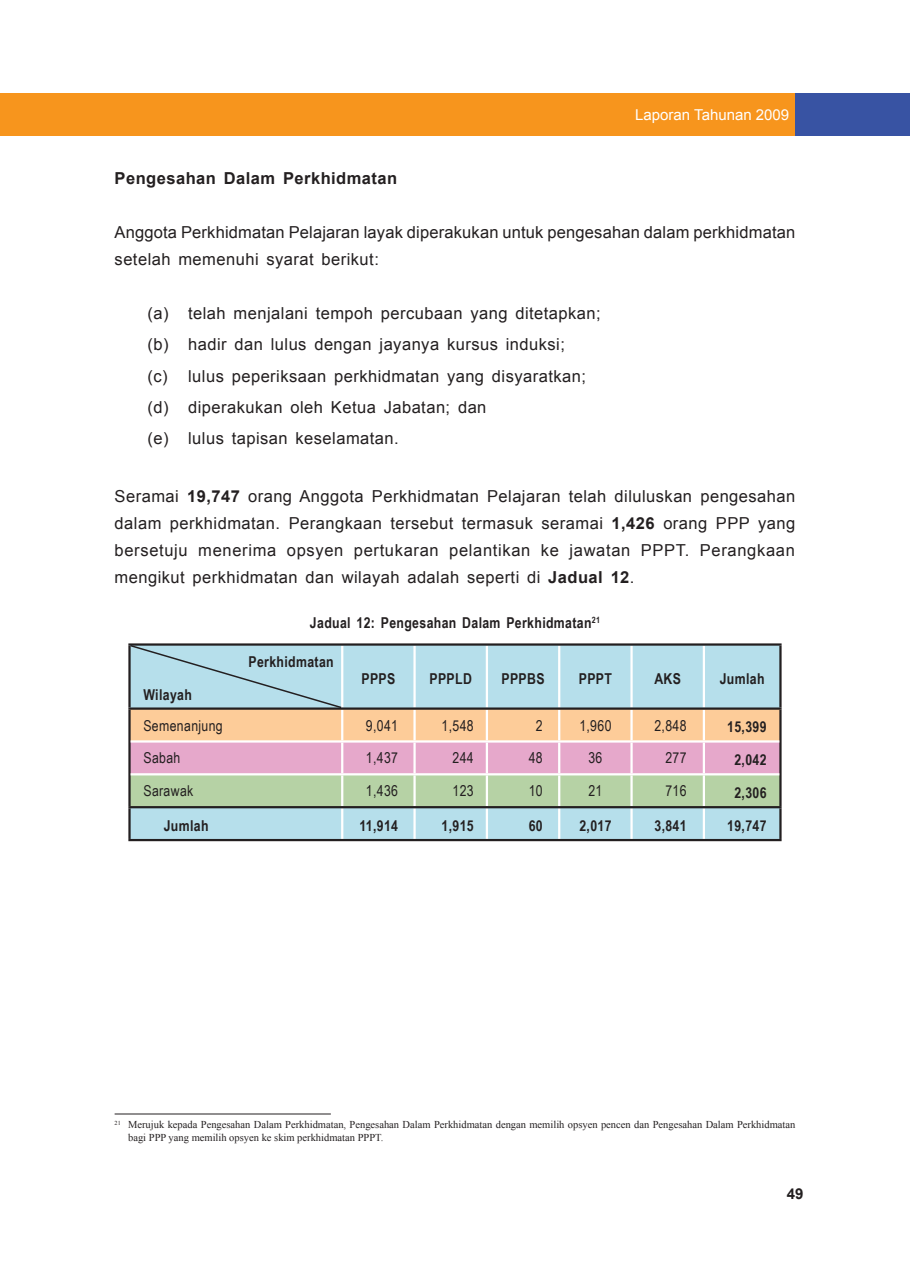
<style>
.page{position:relative;width:910px;height:1280px;background:#fff}
.page>*{position:absolute;margin:0;border:0;box-sizing:border-box;transform-origin:0 0}
.t1{font:16.5px/31.2px "Arial";letter-spacing:.03em;color:#231f20}
.t2{font:16.5px/27px "Arial";letter-spacing:.01em;color:#231f20}
.t3{font:700 16.5px "Arial";letter-spacing:.03em;color:#231f20}
.t4{font:700 15px "Arial Narrow";letter-spacing:.025em;color:#231f20}
.t5{font:15px "Arial Narrow";letter-spacing:.025em;color:#231f20}
.t6{font:15px "Arial";color:#fff}
.t7{font:700 15px "Arial";color:#231f20}
.t8{font:10.5px/12.6px "Times New Roman";color:#231f20}
.s1{font-weight:700}
</style>
<div class="page">
<div style="left:0;top:93px;width:8px;height:43px;background:#f7951d"></div>
<div style="left:8px;top:93px;width:787px;height:43px;background:#f7951d"></div>
<div style="left:795px;top:93px;width:114px;height:43px;background:#3853a3"></div>
<svg style="left:131px;top:808px;width:648px;height:31px;background:#b4dce8"></svg>
<hr style="left:128px;top:645px;width:3px;height:62px;background:#231f20">
<hr style="left:779px;top:645px;width:2px;height:62px;background:#231f20">
<hr style="left:128px;top:709px;width:3px;height:32px;background:#231f20">
<hr style="left:779px;top:709px;width:2px;height:32px;background:#231f20">
<hr style="left:128px;top:741px;width:3px;height:33px;background:#231f20">
<hr style="left:779px;top:741px;width:2px;height:33px;background:#231f20">
<hr style="left:128px;top:774px;width:3px;height:32px;background:#231f20">
<hr style="left:779px;top:774px;width:2px;height:32px;background:#231f20">
<hr style="left:128px;top:808px;width:3px;height:31px;background:#231f20">
<hr style="left:779px;top:808px;width:2px;height:31px;background:#231f20">
<hr style="left:341px;top:808px;width:2px;height:31px;background:#fff">
<hr style="left:413px;top:808px;width:2px;height:31px;background:#fff">
<hr style="left:485px;top:808px;width:3px;height:31px;background:#fff">
<hr style="left:558px;top:808px;width:2px;height:31px;background:#fff">
<hr style="left:630px;top:808px;width:2px;height:31px;background:#fff">
<hr style="left:702px;top:808px;width:3px;height:31px;background:#fff">
<hr style="left:128px;top:707px;width:214px;height:2px;background:#231f20">
<hr style="left:631px;top:707px;width:150px;height:2px;background:#231f20">
<hr style="left:128px;top:643px;width:214px;height:2px;background:#231f20">
<hr style="left:342px;top:643px;width:145px;height:2px;background:#231f20">
<hr style="left:487px;top:643px;width:144px;height:2px;background:#231f20">
<hr style="left:631px;top:643px;width:150px;height:2px;background:#231f20">
<hr style="left:128px;top:806px;width:214px;height:2px;background:#231f20">
<hr style="left:342px;top:806px;width:145px;height:2px;background:#231f20">
<hr style="left:487px;top:806px;width:144px;height:2px;background:#231f20">
<hr style="left:631px;top:806px;width:150px;height:2px;background:#231f20">
<hr style="left:128px;top:839px;width:214px;height:2px;background:#231f20">
<hr style="left:342px;top:839px;width:145px;height:2px;background:#231f20">
<hr style="left:487px;top:839px;width:144px;height:2px;background:#231f20">
<hr style="left:631px;top:839px;width:72px;height:2px;background:#231f20">
<hr style="left:703px;top:839px;width:78px;height:2px;background:#231f20">
<svg style="left:129px;top:645px;width:651px;height:162px;background:#cacac3"></svg>
<hr style="left:115px;top:1113px;width:216px;height:1px;background:#231f20">
<p class="t6" style="left:635px;top:106px;width:155px">Laporan Tahunan 2009</p>
<p class="t3" style="left:115px;top:169px;width:284px">Pengesahan Dalam Perkhidmatan</p>
<p class="t2" style="left:115px;top:219px;width:682px">Anggota Perkhidmatan Pelajaran layak diperakukan untuk pengesahan dalam perkhidmatan setelah memenuhi syarat berikut:</p>
<p class="t1" style="left:148px;top:298px;width:454px">(a) telah menjalani tempoh percubaan yang ditetapkan; (b) hadir dan lulus dengan jayanya kursus induksi;<br>(c) lulus peperiksaan perkhidmatan yang disyaratkan; (d) diperakukan oleh Ketua Jabatan; dan<br>(e) lulus tapisan keselamatan.</p>
<p class="t1" style="left:115px;top:483px;width:682px;line-height:27px;text-align:justify">Seramai <span class="s1">19,747</span> orang Anggota Perkhidmatan Pelajaran telah diluluskan pengesahan dalam perkhidmatan. Perangkaan tersebut termasuk seramai <span class="s1">1,426</span> orang PPP yang bersetuju menerima opsyen pertukaran pelantikan ke jawatan PPPT. Perangkaan mengikut perkhidmatan dan wilayah adalah seperti di <span class="s1">Jadual 12</span>.</p>
<p class="t4" style="left:310px;top:614px;width:291px">Jadual 12: Pengesahan Dalam Perkhidmatan<sup>21</sup></p>
<p class="t4" style="left:248px;top:653px;width:87px">Perkhidmatan</p>
<p class="t4" style="left:143px;top:686px;width:50px">Wilayah</p>
<p class="t4" style="left:361px;top:669px;width:35px">PPPS</p>
<p class="t4" style="left:429px;top:669px;width:44px">PPPLD</p>
<p class="t4" style="left:501px;top:669px;width:45px">PPPBS</p>
<p class="t4" style="left:578px;top:669px;width:35px">PPPT</p>
<p class="t4" style="left:654px;top:669px;width:28px">AKS</p>
<p class="t4" style="left:719px;top:669px;width:46px">Jumlah</p>
<p class="t5" style="left:143px;top:716px;width:81px">Semenanjung</p>
<p class="t5" style="left:366px;top:716px;width:34px">9,041</p>
<p class="t5" style="left:441px;top:716px;width:34px">1,548</p>
<p class="t5" style="left:536px;top:716px;width:8px">2</p>
<p class="t5" style="left:579px;top:716px;width:34px">1,960</p>
<p class="t5" style="left:654px;top:716px;width:34px">2,848</p>
<p class="t4" style="left:727px;top:718px;width:41px">15,399</p>
<p class="t5" style="left:143px;top:749px;width:38px">Sabah</p>
<p class="t5" style="left:366px;top:749px;width:34px">1,437</p>
<p class="t5" style="left:452px;top:749px;width:23px">244</p>
<p class="t5" style="left:528px;top:749px;width:16px">48</p>
<p class="t5" style="left:588px;top:749px;width:16px">36</p>
<p class="t5" style="left:665px;top:749px;width:23px">277</p>
<p class="t4" style="left:734px;top:751px;width:34px">2,042</p>
<p class="t5" style="left:143px;top:782px;width:51px">Sarawak</p>
<p class="t5" style="left:366px;top:782px;width:34px">1,436</p>
<p class="t5" style="left:452px;top:782px;width:23px">123</p>
<p class="t5" style="left:528px;top:782px;width:16px">10</p>
<p class="t5" style="left:588px;top:782px;width:16px">21</p>
<p class="t5" style="left:665px;top:782px;width:23px">716</p>
<p class="t4" style="left:734px;top:783px;width:34px">2,306</p>
<p class="t4" style="left:164px;top:816px;width:46px">Jumlah</p>
<p class="t4" style="left:359px;top:816px;width:40px">11,914</p>
<p class="t4" style="left:441px;top:816px;width:34px">1,915</p>
<p class="t4" style="left:528px;top:816px;width:16px">60</p>
<p class="t4" style="left:579px;top:816px;width:34px">2,017</p>
<p class="t4" style="left:654px;top:816px;width:34px">3,841</p>
<p class="t4" style="left:727px;top:816px;width:41px">19,747</p>
<p class="t8" style="left:128px;top:1118px;width:668px;text-indent:-14px"><sup>21</sup> Merujuk kepada Pengesahan Dalam Perkhidmatan, Pengesahan Dalam Perkhidmatan dengan memilih opsyen pencen dan Pengesahan Dalam Perkhidmatan bagi PPP yang memilih opsyen ke skim perkhidmatan PPPT.</p>
<p class="t7" style="left:786px;top:1185px;width:18px">49</p>
</div>
